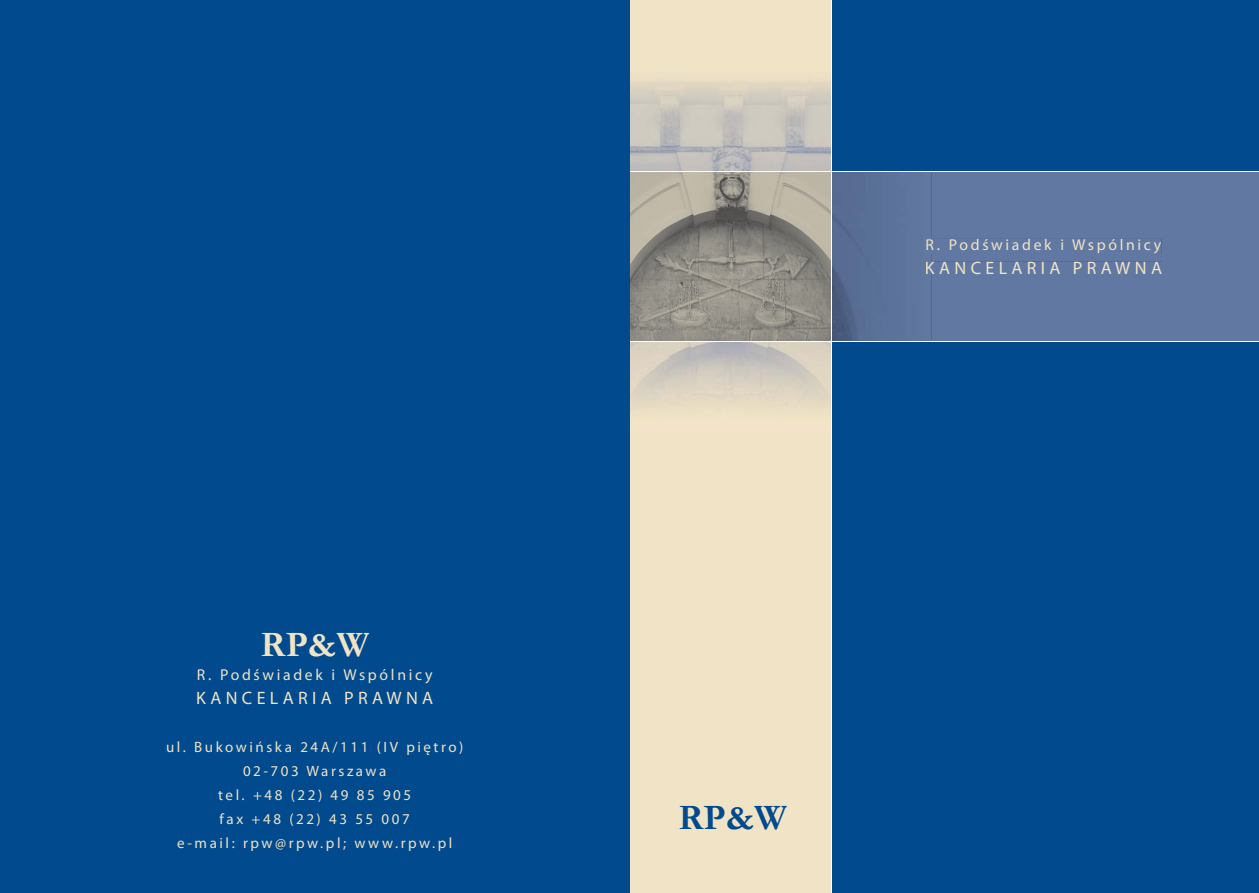
<style>
.page{position:relative;width:1259px;height:893px;background:#fff}
.page>*{position:absolute;margin:0;border:0;box-sizing:border-box;transform-origin:0 0}
.t1{font:700 36px "Garamond";color:#f1e3c5}
.t2{font:700 36px "Garamond";color:#004a8d}
.t3{font:18px "Myriad Pro";letter-spacing:.24em;color:#f1e3c5}
.t4{font:15.75px "Myriad Pro";letter-spacing:.17em;color:#f1e3c5}
.t5{font:15px/24px "Myriad Pro";letter-spacing:.17em;color:#f1e3c5;text-align:center}
.s1{color:#efe2c4}
</style>
<div class="page">
<div style="left:629px;top:0;width:630px;height:893px;background:#004a8d"></div>
<div style="left:629px;top:0;width:202px;height:893px;background:#f1e3c5"></div>
<img style="left:629px;top:342px;width:40px;height:89px">
<img style="left:669px;top:342px;width:162px;height:65px">
<img style="left:629px;top:70px;width:161px;height:101px">
<img style="left:790px;top:81px;width:41px;height:90px">
<div style="left:931px;top:172px;width:328px;height:169px;background:#6178a2"></div>
<div style="left:931px;top:239px;width:230px;height:15px;background:#6178a2"></div>
<div style="left:931px;top:262px;width:230px;height:12px;background:#6178a2"></div>
<img style="left:629px;top:172px;width:302px;height:169px">
<img style="left:927px;top:239px;width:4px;height:15px">
<svg style="left:926px;top:262px;width:5px;height:12px"></svg>
<hr style="left:608px;top:341px;width:651px;height:1px;background:#fff">
<hr style="left:608px;top:171px;width:651px;height:1px;background:#fff">
<hr style="left:831px;top:0;width:1px;height:893px;background:#fff">
<div style="left:0;top:0;width:629px;height:893px;background:#004a8d"></div>
<h1 class="t1" style="left:260px;top:625px;width:110px">RP&amp;W</h1>
<p class="t4" style="left:197px;top:669px;width:237px">R. Podświadek i Wspólnicy</p>
<p class="t3" style="left:196px;top:691px;width:239px">KANCELARIA PRAWNA</p>
<p class="t5" style="left:166px;top:737px;width:299px">ul. Bukowińska 24A/111 (IV piętro)<br>02-703 Warszawa<br>tel. +48 (22) 49 85 905<br>fax +48 (22) 43 55 007<br>e-mail: rpw@rpw.pl; www.rpw.pl</p>
<p class="t4" style="left:925px;top:239px;width:237px"><span class="s1">R</span>. Podświadek i Wspólnicy</p>
<p class="t3" style="left:925px;top:261px;width:239px"><span class="s1">K</span>ANCELARIA PRAWNA</p>
<h1 class="t2" style="left:678px;top:798px;width:110px">RP&amp;W</h1>
</div>
